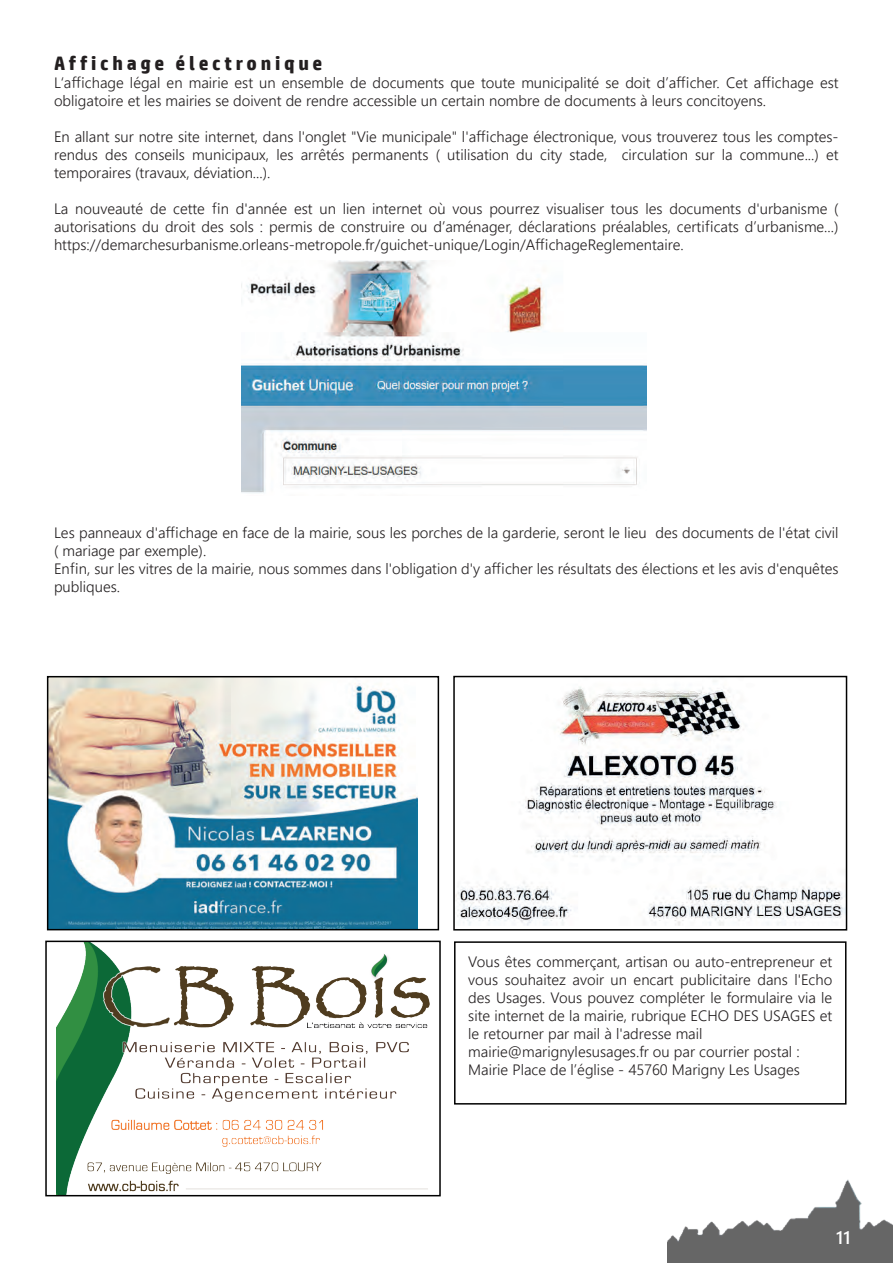
<style>
.page{position:relative;width:893px;height:1263px;background:#fff}
.page>*{position:absolute;margin:0;border:0;box-sizing:border-box;transform-origin:0 0}
.t1{font:700 19.5px "HP Simplified";letter-spacing:.19em;color:#231f20}
.t2{font:600 18px "Yu Gothic UI";color:#fff}
.t3{font:300 15px/18px "Yu Gothic UI";color:#231f20}
</style>
<div class="page">
<img style="left:668px;top:1179px;width:225px;height:84px">
<img style="left:50px;top:679px;width:367px;height:248px">
<div style="left:47px;top:676px;width:392px;height:254px;border:2px solid #000"></div>
<img style="left:456px;top:687px;width:388px;height:239px">
<div style="left:453px;top:676px;width:394px;height:254px;border:2px solid #000"></div>
<img style="left:57px;top:943px;width:372px;height:250px">
<div style="left:45px;top:940px;width:396px;height:256px;border:2px solid #000"></div>
<div style="left:454px;top:941px;width:392px;height:163px;border:2px solid #000"></div>
<img style="left:241px;top:261px;width:405px;height:232px">
<h1 class="t1" style="left:54px;top:52px;width:270px">Affichage électronique</h1>
<p class="t3" style="left:54px;top:71px;width:786px">L‘affichage légal en mairie est un ensemble de documents que toute municipalité se doit d’afficher. Cet affichage est obligatoire et les mairies se doivent de rendre accessible un certain nombre de documents à leurs concitoyens.</p>
<p class="t3" style="left:54px;top:125px;width:786px;text-align:justify">En allant sur notre site internet, dans l'onglet "Vie municipale" l'affichage électronique, vous trouverez tous les comptes&shy;rendus des conseils municipaux, les arrêtés permanents ( utilisation du city stade, circulation sur la commune...) et temporaires (travaux, déviation...).</p>
<p class="t3" style="left:54px;top:197px;width:786px;text-align:justify">La nouveauté de cette fin d'année est un lien internet où vous pourrez visualiser tous les documents d'urbanisme ( autorisations du droit des sols : permis de construire ou d’aménager, déclarations préalables, certificats d’urbanisme...) https://demarchesurbanisme.orleans-metropole.fr/guichet-unique/Login/AffichageReglementaire.</p>
<p class="t3" style="left:54px;top:521px;width:786px">Les panneaux d'affichage en face de la mairie, sous les porches de la garderie, seront le lieu des documents de l'état civil ( mariage par exemple).<br>Enfin, sur les vitres de la mairie, nous sommes dans l'obligation d'y afficher les résultats des élections et les avis d'enquêtes publiques.</p>
<p class="t3" style="left:468px;top:950px;width:365px">Vous êtes commerçant, artisan ou auto-entrepreneur et vous souhaitez avoir un encart publicitaire dans l'Echo des Usages. Vous pouvez compléter le formulaire via le site internet de la mairie, rubrique ECHO DES USAGES et le retourner par mail à l'adresse mail mairie@marignylesusages.fr ou par courrier postal :<br>Mairie Place de l’église - 45760 Marigny Les Usages</p>
<p class="t2" style="left:836px;top:1227px;width:16px">11</p>
</div>
